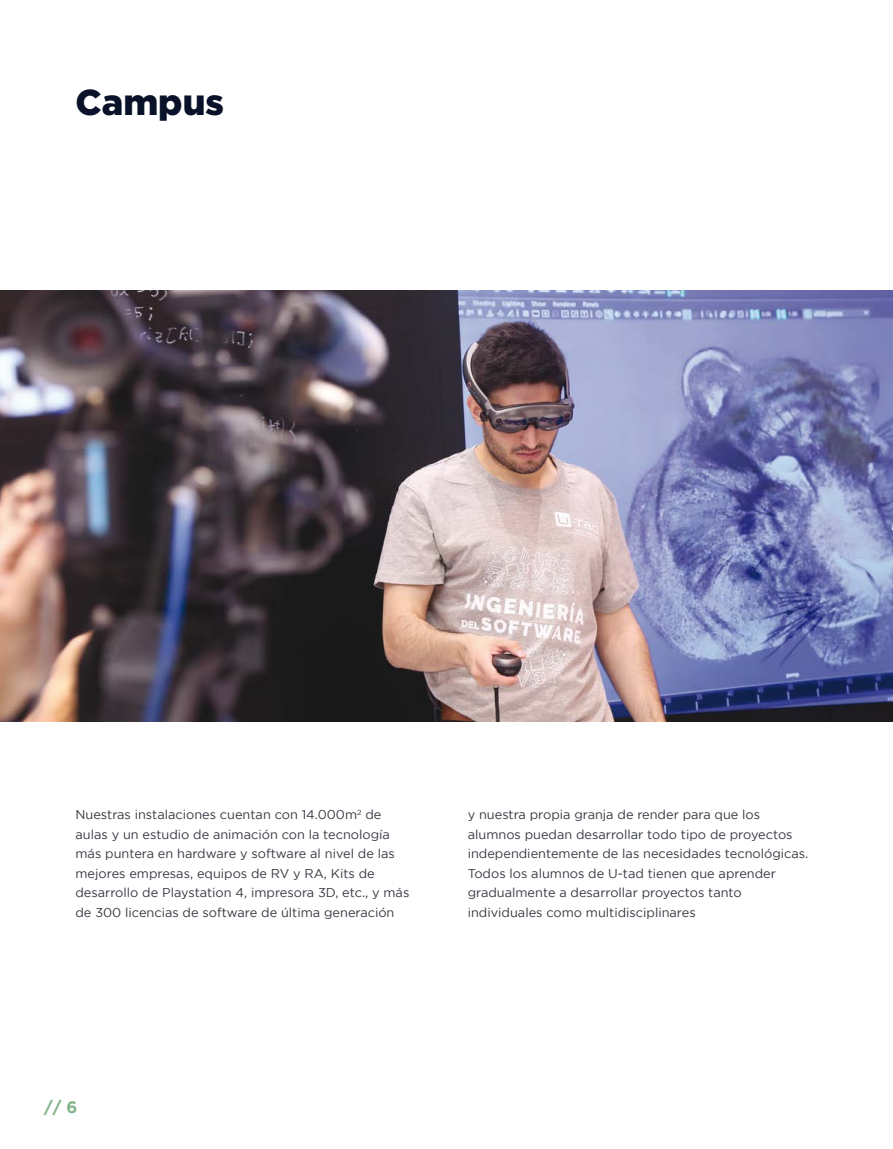
<style>
.page{position:relative;width:893px;height:1149px;background:#fff}
.page>*{position:absolute;margin:0;border:0;box-sizing:border-box;transform-origin:0 0}
.t1{font:900 36px "Gotham";color:#091229}
.t2{font:700 16.5px "Gotham";color:#82b489}
.t3{font:12.75px/19.5px "Gotham";color:#343840}
</style>
<div class="page">
<img style="left:0;top:291px;width:893px;height:430px">
<h1 class="t1" style="left:76px;top:81px;width:150px">Campus</h1>
<p class="t3" style="left:76px;top:804px;width:335px">Nuestras instalaciones cuentan con 14.000m<sup>2</sup> de aulas y un estudio de animación con la tecnología más puntera en hardware y software al nivel de las mejores empresas, equipos de RV y RA, Kits de desarrollo de Playstation 4, impresora 3D, etc., y más de 300 licencias de software de última generación</p>
<p class="t3" style="left:468px;top:804px;width:342px">y nuestra propia granja de render para que los alumnos puedan desarrollar todo tipo de proyectos independientemente de las necesidades tecnológicas.<br>Todos los alumnos de U-tad tienen que aprender gradualmente a desarrollar proyectos tanto individuales como multidisciplinares</p>
<p class="t2" style="left:44px;top:1096px;width:35px">// 6</p>
</div>
